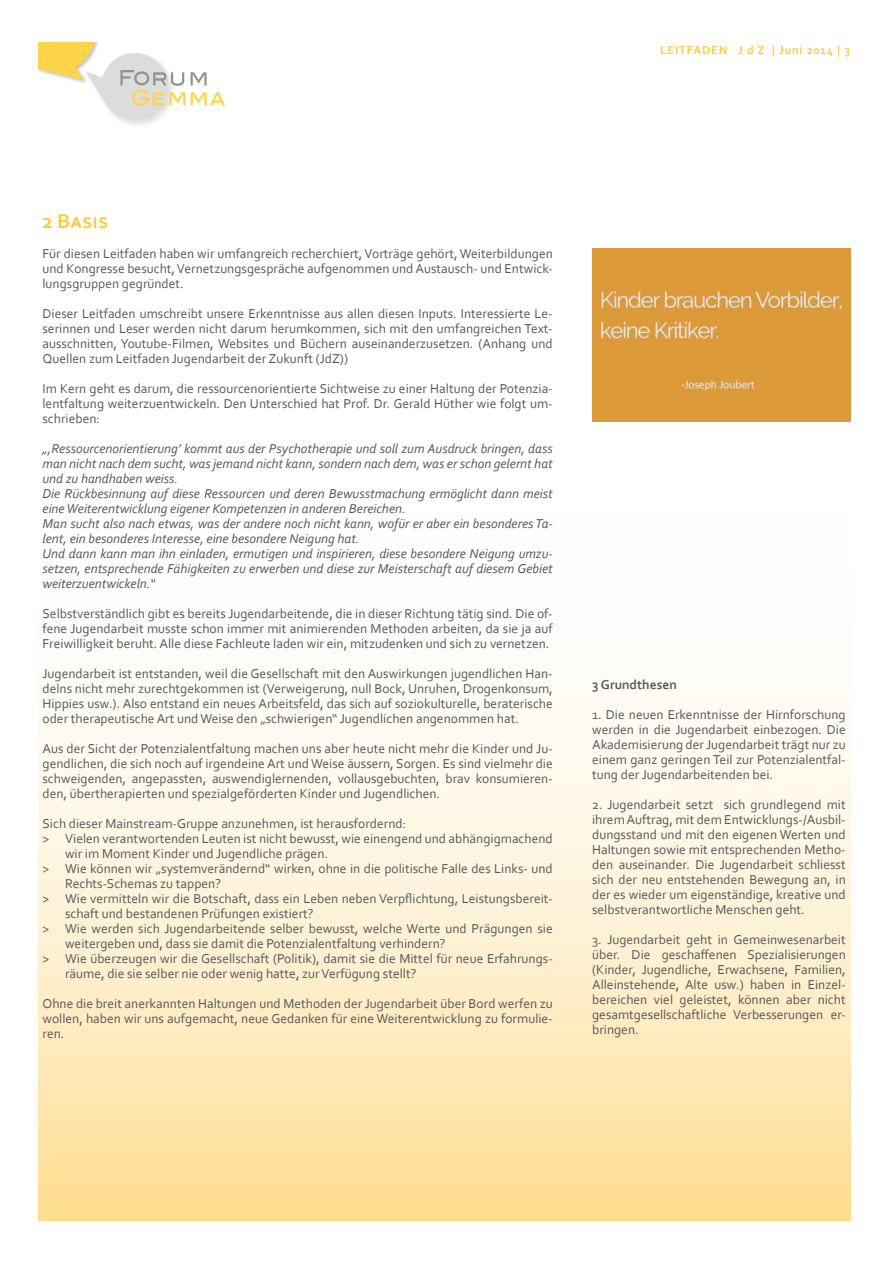
<style>
.page{position:relative;width:893px;height:1263px;background:#fff}
.page>*{position:absolute;margin:0;border:0;box-sizing:border-box;transform-origin:0 0}
.t1{font:700 21px "Corbel";color:#feca42}
.t2{font:13.5px/15px "Corbel";color:#57585a;text-align:justify}
.t3{font:italic 13.5px/15px "Corbel";color:#57585a}
.t4{font:700 13.5px "Corbel";color:#57585a}
.t5{font:700 12px "Corbel";letter-spacing:.07em;color:#feca42}
</style>
<div class="page">
<svg style="left:38px;top:43px;width:187px;height:82px"></svg>
<svg style="left:38px;top:701px;width:812px;height:519px;background:#feeeca"></svg>
<img style="left:592px;top:249px;width:258px;height:173px">
<p class="t5" style="left:660px;top:43px;width:192px">LEITFADEN J d Z | Juni 2014 | 3</p>
<h1 class="t1" style="left:43px;top:208px;width:68px">2 Basis</h1>
<p class="t2" style="left:43px;top:246px;width:512px">Für diesen Leitfaden haben wir umfangreich recherchiert, Vorträge gehört, Weiterbildungen und Kongresse besucht, Vernetzungsgespräche aufgenommen und Austausch- und Entwick&shy;lungsgruppen gegründet.</p>
<p class="t2" style="left:43px;top:306px;width:512px">Dieser Leitfaden umschreibt unsere Erkenntnisse aus allen diesen Inputs. Interessierte Le&shy;serinnen und Leser werden nicht darum herumkommen, sich mit den umfangreichen Text&shy;ausschnitten, Youtube-Filmen, Websites und Büchern auseinanderzusetzen. (Anhang und Quellen zum Leitfaden Jugendarbeit der Zukunft (JdZ))</p>
<p class="t2" style="left:43px;top:381px;width:512px">Im Kern geht es darum, die ressourcenorientierte Sichtweise zu einer Haltung der Potenzia&shy;lentfaltung weiterzuentwickeln. Den Unterschied hat Prof. Dr. Gerald Hüther wie folgt um&shy;schrieben:</p>
<p class="t3" style="left:43px;top:441px;width:512px">„,Ressourcenorientierung’ kommt aus der Psychotherapie und soll zum Ausdruck bringen, dass man nicht nach dem sucht, was jemand nicht kann, sondern nach dem, was er schon gelernt hat und zu handhaben weiss.<br>Die Rückbesinnung auf diese Ressourcen und deren Bewusstmachung ermöglicht dann meist eine Weiterentwicklung eigener Kompetenzen in anderen Bereichen.<br>Man sucht also nach etwas, was der andere noch nicht kann, wofür er aber ein besonderes Ta&shy;lent, ein besonderes Interesse, eine besondere Neigung hat.<br>Und dann kann man ihn einladen, ermutigen und inspirieren, diese besondere Neigung umzu&shy;setzen, entsprechende Fähigkeiten zu erwerben und diese zur Meisterschaft auf diesem Gebiet weiterzuentwickeln.“</p>
<p class="t2" style="left:43px;top:606px;width:512px">Selbstverständlich gibt es bereits Jugendarbeitende, die in dieser Richtung tätig sind. Die of&shy;fene Jugendarbeit musste schon immer mit animierenden Methoden arbeiten, da sie ja auf Freiwilligkeit beruht. Alle diese Fachleute laden wir ein, mitzudenken und sich zu vernetzen.</p>
<p class="t2" style="left:43px;top:666px;width:512px">Jugendarbeit ist entstanden, weil die Gesellschaft mit den Auswirkungen jugendlichen Han&shy;delns nicht mehr zurechtgekommen ist (Verweigerung, null Bock, Unruhen, Drogenkonsum, Hippies usw.). Also entstand ein neues Arbeitsfeld, das sich auf soziokulturelle, beraterische oder therapeutische Art und Weise den „schwierigen“ Jugendlichen angenommen hat.</p>
<p class="t2" style="left:43px;top:741px;width:512px">Aus der Sicht der Potenzialentfaltung machen uns aber heute nicht mehr die Kinder und Ju&shy;gendlichen, die sich noch auf irgendeine Art und Weise äussern, Sorgen. Es sind vielmehr die schweigenden, angepassten, auswendiglernenden, vollausgebuchten, brav konsumieren&shy;den, übertherapierten und spezialgeförderten Kinder und Jugendlichen.</p>
<p class="t2" style="left:43px;top:816px;width:365px">Sich dieser Mainstream-Gruppe anzunehmen, ist herausfordernd:</p>
<p class="t2" style="left:43px;top:831px;width:512px">&gt; Vielen verantwortenden Leuten ist nicht bewusst, wie einengend und abhängigmachend</p>
<p class="t2" style="left:65px;top:846px;width:265px">wir im Moment Kinder und Jugendliche prägen.</p>
<p class="t2" style="left:43px;top:861px;width:512px">&gt; Wie können wir „systemverändernd“ wirken, ohne in die politische Falle des Links- und</p>
<p class="t2" style="left:65px;top:876px;width:158px">Rechts-Schemas zu tappen?</p>
<p class="t2" style="left:43px;top:891px;width:512px">&gt; Wie vermitteln wir die Botschaft, dass ein Leben neben Verpflichtung, Leistungsbereit-</p>
<p class="t2" style="left:65px;top:906px;width:250px">schaft und bestandenen Prüfungen existiert?</p>
<p class="t2" style="left:43px;top:921px;width:512px">&gt; Wie werden sich Jugendarbeitende selber bewusst, welche Werte und Prägungen sie</p>
<p class="t2" style="left:65px;top:936px;width:382px">weitergeben und, dass sie damit die Potenzialentfaltung verhindern?</p>
<p class="t2" style="left:43px;top:951px;width:512px">&gt; Wie überzeugen wir die Gesellschaft (Politik), damit sie die Mittel für neue Erfahrungs-</p>
<p class="t2" style="left:65px;top:966px;width:353px">räume, die sie selber nie oder wenig hatte, zur Verfügung stellt?</p>
<p class="t2" style="left:43px;top:996px;width:512px">Ohne die breit anerkannten Haltungen und Methoden der Jugendarbeit über Bord werfen zu wollen, haben wir uns aufgemacht, neue Gedanken für eine Weiterentwicklung zu formulie&shy;ren.</p>
<p class="t4" style="left:592px;top:676px;width:86px">3 Grundthesen</p>
<p class="t2" style="left:592px;top:707px;width:255px">1. Die neuen Erkenntnisse der Hirnforschung werden in die Jugendarbeit einbezogen. Die Akademisierung der Jugendarbeit trägt nur zu einem ganz geringen Teil zur Potenzialentfal&shy;tung der Jugendarbeitenden bei.</p>
<p class="t2" style="left:592px;top:797px;width:255px">2. Jugendarbeit setzt sich grundlegend mit ihrem Auftrag, mit dem Entwicklungs-/Ausbil&shy;dungsstand und mit den eigenen Werten und Haltungen sowie mit entsprechenden Metho&shy;den auseinander. Die Jugendarbeit schliesst sich der neu entstehenden Bewegung an, in der es wieder um eigenständige, kreative und selbstverantwortliche Menschen geht.</p>
<p class="t2" style="left:592px;top:932px;width:255px">3. Jugendarbeit geht in Gemeinwesenarbeit über. Die geschaffenen Spezialisierungen (Kinder, Jugendliche, Erwachsene, Familien, Alleinstehende, Alte usw.) haben in Einzel&shy;bereichen viel geleistet, können aber nicht gesamtgesellschaftliche Verbesserungen er&shy;bringen.</p>
</div>
